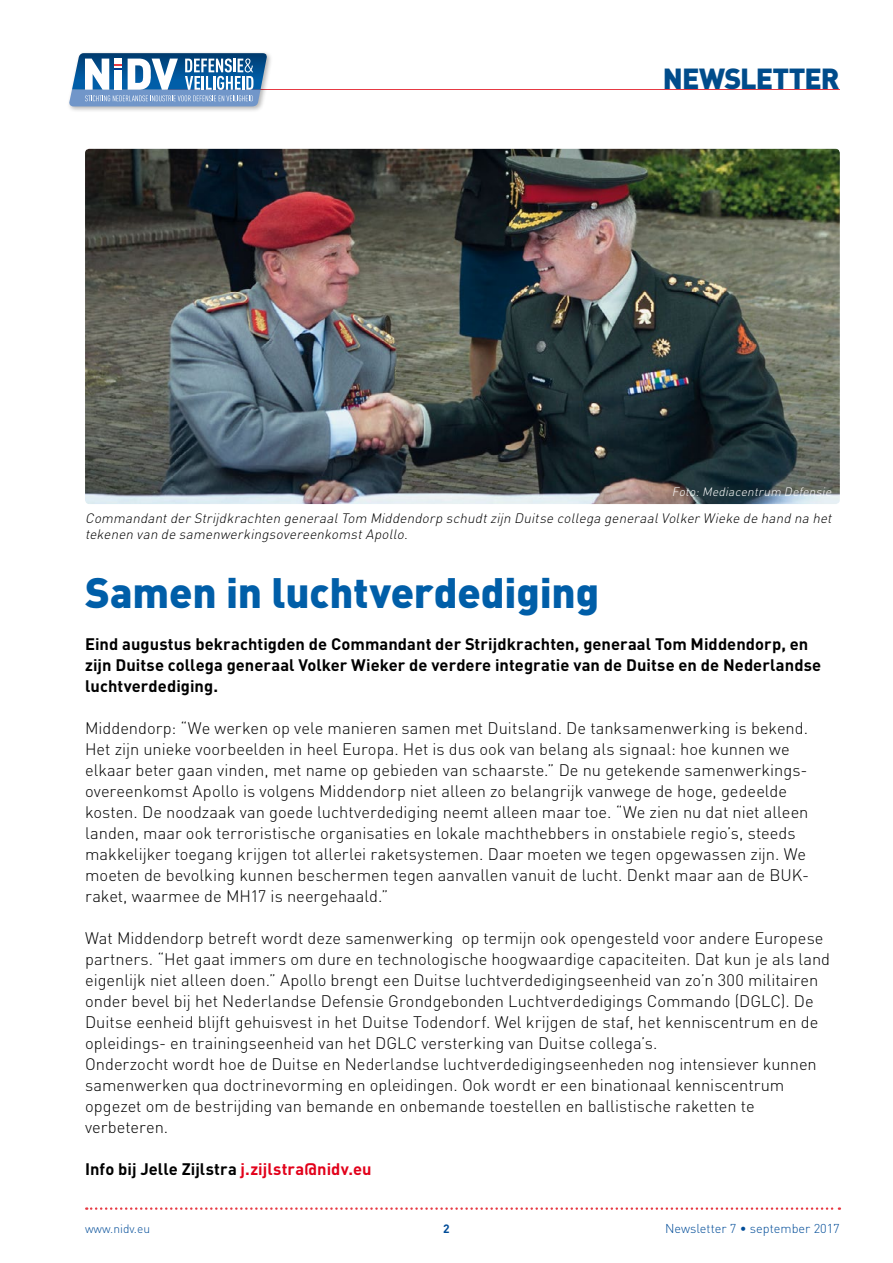
<style>
.page{position:relative;width:893px;height:1263px;background:#fff}
.page>*{position:absolute;margin:0;border:0;box-sizing:border-box;transform-origin:0 0}
.t1{font:900 42px "DIN Pro";letter-spacing:-.005em;color:#005ea8}
.t2{font:900 28.65px "DIN Pro";letter-spacing:-.03em;color:#004c8b}
.t3{font:300 16.5px/21px "DIN Pro";color:#000}
.t4{font:700 16.5px/21px "DIN Pro";letter-spacing:.005em;color:#000}
.t5{font:italic 300 13.5px/16.5px "DIN Pro";color:#000}
.t6{font:300 12.75px "DIN Pro";color:#004c98}
.t7{font:italic 300 12px "DIN Pro";color:#fff}
.t8{font:300 12px "DIN Pro";color:#004c98}
.t9{font:700 12px "DIN Pro";color:#004c98}
.s1{color:#e2001a}
</style>
<div class="page">
<svg style="left:86px;top:1207px;width:754px;height:3px"></svg>
<hr style="left:165px;top:89px;width:675px;height:1px;background:#e63a44">
<div style="left:67px;top:51px;width:206px;height:62px;background:#000;opacity:.3"></div>
<svg style="left:69px;top:53px;width:199px;height:53px"></svg>
<img style="left:85px;top:149px;width:755px;height:355px">
<h2 class="t2" style="left:663px;top:59px;width:178px">NEWSLETTER</h2>
<p class="t7" style="left:672px;top:483px;width:164px">Foto:Mediacentrum Defensie</p>
<p class="t5" style="left:85px;top:509px;width:751px">CommandantderStrijdkrachten generaalTom Middendorp schudtzijn Duitse collega generaalVolkerWieke de hand na het tekenen van de samenwerkingsovereenkomstApollo.</p>
<h1 class="t1" style="left:85px;top:564px;width:516px">Samen in luchtverdediging</h1>
<p class="t4" style="left:85px;top:633px;width:738px">Eind augustus bekrachtigden de Commandant der Strijdkrachten, generaal Tom Middendorp, en zijn Duitse collega generaal Volker Wieker de verdere integratie van de Duitse en de Nederlandse luchtverdediging.</p>
<p class="t3" style="left:85px;top:717px;width:725px">Middendorp: “We werken op vele manieren samen met Duitsland. De tanksamenwerking is bekend.<br>Het zijn unieke voorbeelden in heel Europa. Het is dus ook van belang als signaal: hoe kunnen we elkaar beter gaan vinden, met name op gebieden van schaarste.” De nu getekende samenwerkings&shy;overeenkomst Apollo is volgens Middendorp niet alleen zo belangrijk vanwege de hoge, gedeelde kosten. De noodzaak van goede luchtverdediging neemt alleen maar toe. “We zien nu dat niet alleen landen, maar ook terroristische organisaties en lokale machthebbers in onstabiele regio’s, steeds makkelijker toegang krijgen tot allerlei raketsystemen. Daar moeten we tegen opgewassen zijn. We moeten de bevolking kunnen beschermen tegen aanvallen vanuit de lucht. Denkt maar aan de BUK&shy;raket, waarmee de MH17 is neergehaald.”</p>
<p class="t3" style="left:85px;top:927px;width:747px">Wat Middendorp betreft wordt deze samenwerking op termijn ook opengesteld voor andere Europese partners. “Het gaat immers om dure en technologische hoogwaardige capaciteiten. Dat kun je als land eigenlijk niet alleen doen.” Apollo brengt een Duitse luchtverdedigingseenheid van zo’n 300 militairen onder bevel bij het Nederlandse Defensie Grondgebonden Luchtverdedigings Commando (DGLC). De Duitse eenheid blijft gehuisvest in het Duitse Todendorf. Wel krijgen de staf, het kenniscentrum en de opleidings- en trainingseenheid van het DGLC versterking van Duitse collega’s.<br>Onderzocht wordt hoe de Duitse en Nederlandse luchtverdedigingseenheden nog intensiever kunnen samenwerken qua doctrinevorming en opleidingen. Ook wordt er een binationaal kenniscentrum opgezet om de bestrijding van bemande en onbemande toestellen en ballistische raketten te verbeteren.</p>
<p class="t4" style="left:85px;top:1158px;width:288px">Info bij Jelle Zijlstra <span class="s1">j.zijlstra@nidv.eu</span></p>
<p class="t8" style="left:85px;top:1220px;width:67px">www.nidv.eu</p>
<p class="t9" style="left:443px;top:1220px;width:8px">2</p>
<p class="t6" style="left:665px;top:1219px;width:176px">Newsletter 7 • september 2017</p>
</div>
